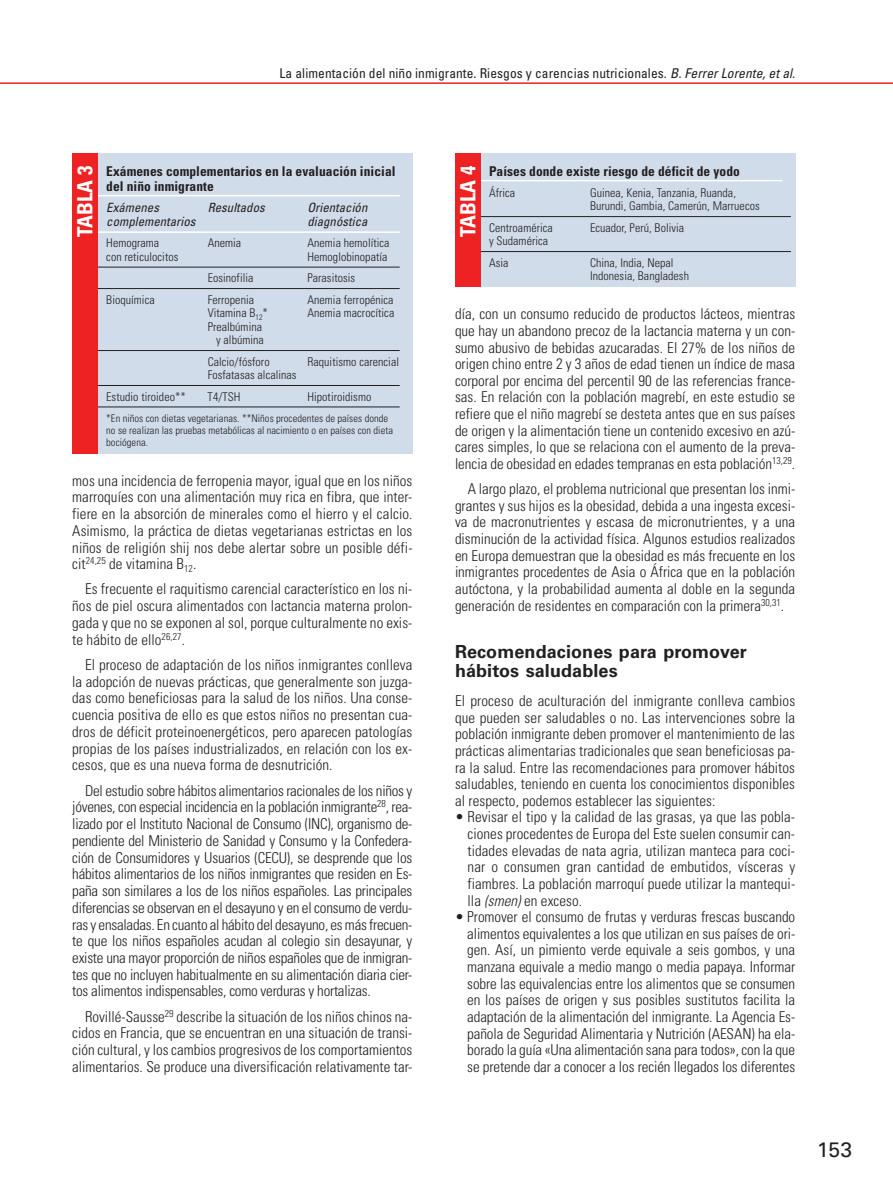
<style>
.page{position:relative;width:893px;height:1191px;background:#fff}
.page>*{position:absolute;margin:0;border:0;box-sizing:border-box;transform-origin:0 0}
.t1{font:700 condensed 21px "Univers LT Std";letter-spacing:.005em;color:#fff}
.t2{font:21px "Univers LT Std";color:#231f20}
.t3{font:700 18px/18.1px "Univers LT Std";letter-spacing:.005em;color:#231f20}
.t4{font:300 condensed 15px/16.6px "Univers LT Std";letter-spacing:.005em;color:#231f20;text-align:justify}
.t5{font:700 condensed 13.5px/15px "Univers LT Std";letter-spacing:.005em;color:#231f20}
.t6{font:condensed 13.5px "Univers LT Std";letter-spacing:.005em;color:#231f20}
.t7{font:italic condensed 12.75px/13.5px "Univers LT Std";letter-spacing:.005em;color:#231f20}
.t8{font:300 condensed 12px/13.5px "Univers LT Std";letter-spacing:.005em;color:#231f20}
.t9{font:300 condensed 10.5px/12px "Univers LT Std";letter-spacing:.005em;color:#231f20}
.s1{font-style:italic}
</style>
<div class="page">
<hr style="left:0;top:82px;width:893px;height:2px;background:#ee2123">
<div style="left:72px;top:153px;width:340px;height:300px;background:#d1dcea"></div>
<hr style="left:85px;top:195px;width:315px;height:1px;background:#fff">
<hr style="left:85px;top:267px;width:315px;height:1px;background:#231f20">
<hr style="left:85px;top:288px;width:315px;height:1px;background:#231f20">
<hr style="left:85px;top:350px;width:315px;height:1px;background:#231f20">
<hr style="left:85px;top:385px;width:315px;height:1px;background:#231f20">
<hr style="left:85px;top:407px;width:315px;height:1px;background:#231f20">
<hr style="left:85px;top:231px;width:315px;height:2px;background:#fff">
<div style="left:72px;top:153px;width:26px;height:300px;background:#ee2123"></div>
<div style="left:455px;top:153px;width:340px;height:134px;background:#d1dcea"></div>
<hr style="left:468px;top:180px;width:314px;height:1px;background:#fff">
<hr style="left:468px;top:216px;width:323px;height:1px;background:#231f20">
<hr style="left:468px;top:251px;width:323px;height:1px;background:#231f20">
<div style="left:455px;top:153px;width:25px;height:134px;background:#ee2123"></div>
<p class="t6" style="left:279px;top:67px;width:517px">La alimentación del niño inmigrante. Riesgos y carencias nutricionales. <span class="s1">B. Ferrer Lorente, et al.</span></p>
<h1 class="t1" style="left:75px;top:237px;width:73px;rotate:-90deg">TABLA 3</h1>
<p class="t5" style="left:489px;top:164px;width:252px">Países donde existe riesgo de déficit de yodo</p>
<p class="t5" style="left:106px;top:164px;width:291px">Exámenes complementarios en la evaluación inicial del niño inmigrante</p>
<p class="t7" style="left:106px;top:202px;width:91px">Exámenes complementarios</p>
<p class="t7" style="left:208px;top:202px;width:59px">Resultados</p>
<p class="t7" style="left:307px;top:202px;width:62px">Orientación diagnóstica</p>
<p class="t8" style="left:106px;top:237px;width:74px">Hemograma<br>con reticulocitos</p>
<p class="t8" style="left:208px;top:237px;width:35px">Anemia</p>
<p class="t8" style="left:307px;top:237px;width:84px">Anemia hemolítica<br>Hemoglobinopatía</p>
<p class="t8" style="left:208px;top:272px;width:47px">Eosinofilia</p>
<p class="t8" style="left:307px;top:272px;width:49px">Parasitosis</p>
<p class="t8" style="left:106px;top:293px;width:50px">Bioquímica</p>
<p class="t8" style="left:208px;top:293px;width:48px">Ferropenia</p>
<p class="t8" style="left:208px;top:307px;width:62px">Vitamina B<sub>12</sub>*</p>
<p class="t8" style="left:208px;top:320px;width:56px">Prealbúmina</p>
<p class="t8" style="left:216px;top:334px;width:49px">y albúmina</p>
<h1 class="t1" style="left:458px;top:237px;width:73px;rotate:-90deg">TABLA 4</h1>
<p class="t8" style="left:489px;top:186px;width:28px">África</p>
<p class="t8" style="left:590px;top:186px;width:171px">Guinea, Kenia, Tanzania, Ruanda,<br>Burundi, Gambia, Camerún, Marruecos</p>
<p class="t8" style="left:489px;top:221px;width:65px">Centroamérica y Sudamérica</p>
<p class="t8" style="left:590px;top:221px;width:96px">Ecuador, Perú, Bolivia</p>
<p class="t8" style="left:489px;top:256px;width:21px">Asia</p>
<p class="t8" style="left:590px;top:256px;width:100px">China, India, Nepal<br>Indonesia, Bangladesh</p>
<p class="t8" style="left:307px;top:293px;width:88px">Anemia ferropénica<br>Anemia macrocítica</p>
<p class="t4" style="left:455px;top:306px;width:342px">día, con un consumo reducido de productos lácteos, mientras que hay un abandono precoz de la lactancia materna y un con&shy;sumo abusivo de bebidas azucaradas. El 27% de los niños de origen chino entre 2 y 3 años de edad tienen un índice de masa corporal por encima del percentil 90 de las referencias france&shy;sas. En relación con la población magrebí, en este estudio se refiere que el niño magrebí se desteta antes que en sus países de origen y la alimentación tiene un contenido excesivo en azú&shy;cares simples, lo que se relaciona con el aumento de la preva&shy;lencia de obesidad en edades tempranas en esta población<sup>13,29</sup>.</p>
<p class="t4" style="left:455px;top:481px;width:342px;text-indent:13px">A largo plazo, el problema nutricional que presentan los inmi&shy;grantes y sus hijos es la obesidad, debida a una ingesta excesi&shy;va de macronutrientes y escasa de micronutrientes, y a una disminución de la actividad física. Algunos estudios realizados en Europa demuestran que la obesidad es más frecuente en los inmigrantes procedentes de Asia o África que en la población autóctona, y la probabilidad aumenta al doble en la segunda generación de residentes en comparación con la primera<sup>30,31</sup>.</p>
<p class="t3" style="left:455px;top:644px;width:293px">Recomendaciones para promover hábitos saludables</p>
<p class="t4" style="left:455px;top:693px;width:342px">El proceso de aculturación del inmigrante conlleva cambios que pueden ser saludables o no. Las intervenciones sobre la población inmigrante deben promover el mantenimiento de las prácticas alimentarias tradicionales que sean beneficiosas pa&shy;ra la salud. Entre las recomendaciones para promover hábitos saludables, teniendo en cuenta los conocimientos disponibles al respecto, podemos establecer las siguientes:</p>
<p class="t4" style="left:467px;top:809px;width:329px;text-indent:-13px">• Revisar el tipo y la calidad de las grasas, ya que las pobla&shy;ciones procedentes de Europa del Este suelen consumir can&shy;tidades elevadas de nata agria, utilizan manteca para coci&shy;nar o consumen gran cantidad de embutidos, vísceras y fiambres. La población marroquí puede utilizar la mantequi&shy;lla <span class="s1">(smen)</span> en exceso.</p>
<p class="t4" style="left:467px;top:909px;width:329px;text-indent:-12px">• Promover el consumo de frutas y verduras frescas buscando alimentos equivalentes a los que utilizan en sus países de ori&shy;gen. Así, un pimiento verde equivale a seis gombos, y una manzana equivale a medio mango o media papaya. Informar sobre las equivalencias entre los alimentos que se consumen en los países de origen y sus posibles sustitutos facilita la adaptación de la alimentación del inmigrante. La Agencia Es&shy;pañola de Seguridad Alimentaria y Nutrición (AESAN) ha ela&shy;borado la guía «Una alimentación sana para todos», con la que se pretende dar a conocer a los recién llegados los diferentes</p>
<p class="t8" style="left:208px;top:355px;width:90px">Calcio/fósforo<br>Fosfatasas alcalinas</p>
<p class="t8" style="left:307px;top:355px;width:93px">Raquitismo carencial</p>
<p class="t8" style="left:106px;top:390px;width:81px">Estudio tiroideo**</p>
<p class="t8" style="left:208px;top:390px;width:34px">T4/TSH</p>
<p class="t8" style="left:307px;top:390px;width:65px">Hipotiroidismo</p>
<p class="t9" style="left:106px;top:412px;width:288px">*En niños con dietas vegetarianas. **Niños procedentes de países donde no se realizan las pruebas metabólicas al nacimiento o en países con dieta bociógena.</p>
<p class="t4" style="left:72px;top:473px;width:342px">mos una incidencia de ferropenia mayor, igual que en los niños marroquíes con una alimentación muy rica en fibra, que inter&shy;fiere en la absorción de minerales como el hierro y el calcio.<br>Asimismo, la práctica de dietas vegetarianas estrictas en los niños de religión shij nos debe alertar sobre un posible défi&shy;cit<sup>24,25</sup> de vitamina B<sub>12</sub>.</p>
<p class="t4" style="left:72px;top:581px;width:342px;text-indent:13px">Es frecuente el raquitismo carencial característico en los ni&shy;ños de piel oscura alimentados con lactancia materna prolon&shy;gada y que no se exponen al sol, porque culturalmente no exis&shy;te hábito de ello<sup>26,27</sup>.</p>
<p class="t4" style="left:72px;top:657px;width:342px;text-indent:13px">El proceso de adaptación de los niños inmigrantes conlleva la adopción de nuevas prácticas, que generalmente son juzga&shy;das como beneficiosas para la salud de los niños. Una conse&shy;cuencia positiva de ello es que estos niños no presentan cua&shy;dros de déficit proteinoenergéticos, pero aparecen patologías propias de los países industrializados, en relación con los ex&shy;cesos, que es una nueva forma de desnutrición.</p>
<p class="t4" style="left:72px;top:782px;width:342px;text-indent:13px">Del estudio sobre hábitos alimentarios racionales de los niños y jóvenes, con especial incidencia en la población inmigrante<sup>28</sup>, rea&shy;lizado por el Instituto Nacional de Consumo (INC), organismo de&shy;pendiente del Ministerio de Sanidad y Consumo y la Confedera&shy;ción de Consumidores y Usuarios (CECU), se desprende que los hábitos alimentarios de los niños inmigrantes que residen en Es&shy;paña son similares a los de los niños españoles. Las principales diferencias se observan en el desayuno y en el consumo de verdu&shy;ras y ensaladas. En cuanto al hábito del desayuno, es más frecuen&shy;te que los niños españoles acudan al colegio sin desayunar, y existe una mayor proporción de niños españoles que de inmigran&shy;tes que no incluyen habitualmente en su alimentación diaria cier&shy;tos alimentos indispensables, como verduras y hortalizas.</p>
<p class="t4" style="left:72px;top:1008px;width:342px;text-indent:13px">Rovillé-Sausse<sup>29</sup> describe la situación de los niños chinos na&shy;cidos en Francia, que se encuentran en una situación de transi&shy;ción cultural, y los cambios progresivos de los comportamientos alimentarios. Se produce una diversificación relativamente tar-</p>
<h1 class="t2" style="left:817px;top:1139px;width:36px">153</h1>
</div>
